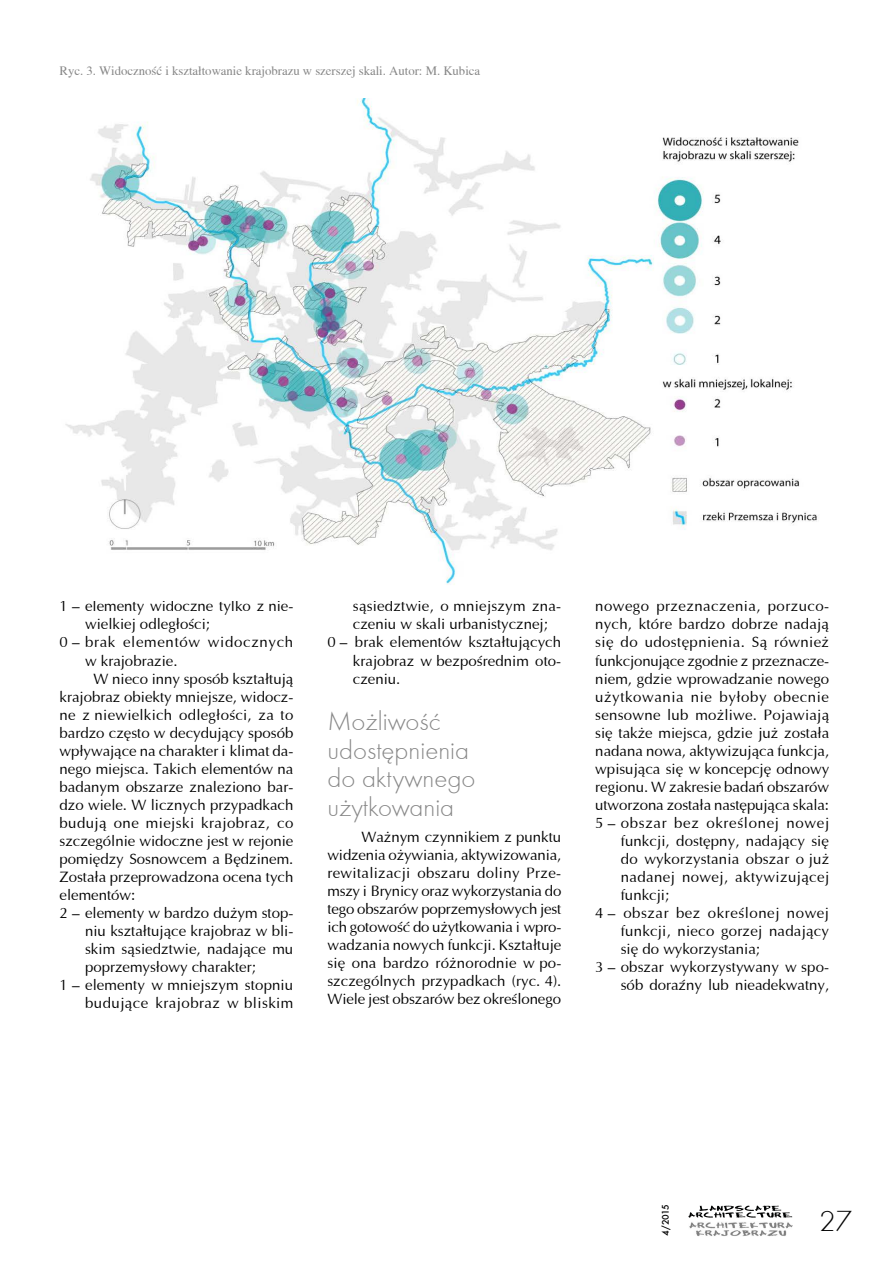
<style>
.page{position:relative;width:893px;height:1263px;background:#fff}
.page>*{position:absolute;margin:0;border:0;box-sizing:border-box;transform-origin:0 0}
.t1{font:30px "Futura TEE Ligh";color:#000}
.t2{font:27px/28.5px "Futura TEE Ligh";color:#878787}
.t3{font:15px/18px "Ottawa";color:#000;text-align:justify}
.t4{font:15px "Ottawa";letter-spacing:.03em;color:#000}
.t5{font:15px "Ottawa";letter-spacing:.025em;color:#000}
.t6{font:15px "Ottawa";letter-spacing:.045em;color:#000}
.t7{font:15px "Ottawa";letter-spacing:.02em;color:#000}
.t8{font:15px "Ottawa";letter-spacing:.04em;color:#000}
.t9{font:15px "Ottawa";letter-spacing:.035em;color:#000}
.t10{font:12.75px "Toronto";color:#878787}
.t11{font:500 10.05px "Futura TEE";color:#000}
</style>
<div class="page">
<img style="left:689px;top:1222px;width:103px;height:15px">
<svg style="left:688px;top:1205px;width:104px;height:13px"></svg>
<img style="left:65px;top:98px;width:752px;height:487px">
<p class="t10" style="left:60px;top:63px;width:422px">Ryc. 3. Widoczność i kształtowanie krajobrazu w szerszej skali. Autor: M. Kubica</p>
<p class="t3" style="left:60px;top:597px;width:235px">1 – elementy widoczne tylko z nie-</p>
<p class="t3" style="left:85px;top:615px;width:126px">wielkiej odległości;</p>
<p class="t6" style="left:60px;top:633px;width:235px">0 – brak elementów widocznych</p>
<p class="t3" style="left:85px;top:651px;width:94px">w krajobrazie.</p>
<p class="t3" style="left:94px;top:669px;width:201px">W nieco inny sposób kształtują</p>
<p class="t3" style="left:60px;top:687px;width:235px">krajobraz obiekty mniejsze, widocz-</p>
<p class="t7" style="left:60px;top:705px;width:235px">ne z niewielkich odległości, za to</p>
<p class="t3" style="left:60px;top:723px;width:235px">bardzo często w decydujący sposób</p>
<p class="t3" style="left:60px;top:741px;width:235px">wpływające na charakter i klimat da-</p>
<p class="t3" style="left:60px;top:759px;width:235px">nego miejsca. Takich elementów na</p>
<p class="t3" style="left:60px;top:777px;width:235px">badanym obszarze znaleziono bar-</p>
<p class="t3" style="left:60px;top:795px;width:235px">dzo wiele. W licznych przypadkach</p>
<p class="t4" style="left:60px;top:813px;width:235px">budują one miejski krajobraz, co</p>
<p class="t3" style="left:60px;top:831px;width:235px">szczególnie widoczne jest w rejonie</p>
<p class="t3" style="left:60px;top:849px;width:235px">pomiędzy Sosnowcem a Będzinem.</p>
<p class="t3" style="left:60px;top:867px;width:235px">Została przeprowadzona ocena tych</p>
<p class="t3" style="left:60px;top:885px;width:77px">elementów:</p>
<p class="t3" style="left:60px;top:903px;width:235px">2 – elementy w bardzo dużym stop-</p>
<p class="t3" style="left:85px;top:921px;width:210px">niu kształtujące krajobraz w bli-</p>
<p class="t3" style="left:85px;top:939px;width:210px">skim sąsiedztwie, nadające mu</p>
<p class="t3" style="left:85px;top:957px;width:172px">poprzemysłowy charakter;</p>
<p class="t3" style="left:60px;top:975px;width:235px">1 – elementy w mniejszym stopniu</p>
<p class="t4" style="left:85px;top:993px;width:210px">budujące krajobraz w bliskim</p>
<p class="t3" style="left:353px;top:597px;width:210px">sąsiedztwie, o mniejszym zna-</p>
<p class="t3" style="left:353px;top:615px;width:196px">czeniu w skali urbanistycznej;</p>
<p class="t3" style="left:327px;top:633px;width:235px">0 – brak elementów kształtujących</p>
<p class="t3" style="left:353px;top:651px;width:210px">krajobraz w bezpośrednim oto-</p>
<p class="t3" style="left:353px;top:669px;width:49px">czeniu.</p>
<h2 class="t2" style="left:327px;top:707px;width:150px">Możliwość udostępnienia do aktywnego użytkowania</h2>
<p class="t3" style="left:327px;top:828px;width:236px;text-indent:34px">Ważnym czynnikiem z punktu widzenia ożywiania, aktywizowania, rewitalizacji obszaru doliny Prze&shy;mszy i Brynicy oraz wykorzystania do tego obszarów poprzemysłowych jest ich gotowość do użytkowania i wpro&shy;wadzania nowych funkcji. Kształtuje się ona bardzo różnorodnie w po&shy;szczególnych przypadkach (ryc. 4).<br>Wiele jest obszarów bez określonego</p>
<p class="t4" style="left:595px;top:597px;width:235px">nowego przeznaczenia, porzuco-</p>
<p class="t3" style="left:595px;top:615px;width:235px">nych, które bardzo dobrze nadają</p>
<p class="t5" style="left:595px;top:633px;width:235px">się do udostępnienia. Są również</p>
<p class="t3" style="left:595px;top:651px;width:235px">funkcjonujące zgodnie z przeznacze-</p>
<p class="t3" style="left:595px;top:669px;width:235px">niem, gdzie wprowadzanie nowego</p>
<p class="t8" style="left:595px;top:687px;width:235px">użytkowania nie byłoby obecnie</p>
<p class="t3" style="left:595px;top:705px;width:235px">sensowne lub możliwe. Pojawiają</p>
<p class="t3" style="left:595px;top:723px;width:235px">się także miejsca, gdzie już została</p>
<p class="t3" style="left:595px;top:741px;width:235px">nadana nowa, aktywizująca funkcja,</p>
<p class="t3" style="left:595px;top:759px;width:235px">wpisująca się w koncepcję odnowy</p>
<p class="t3" style="left:595px;top:777px;width:235px">regionu. W zakresie badań obszarów</p>
<p class="t3" style="left:595px;top:795px;width:235px">utworzona została następująca skala:</p>
<p class="t6" style="left:595px;top:813px;width:235px">5 – obszar bez określonej nowej</p>
<p class="t3" style="left:621px;top:831px;width:210px">funkcji, dostępny, nadający się</p>
<p class="t3" style="left:621px;top:849px;width:210px">do wykorzystania obszar o już</p>
<p class="t5" style="left:621px;top:867px;width:210px">nadanej nowej, aktywizującej</p>
<p class="t3" style="left:621px;top:885px;width:50px">funkcji;</p>
<p class="t9" style="left:595px;top:903px;width:235px">4 – obszar bez określonej nowej</p>
<p class="t3" style="left:621px;top:921px;width:210px">funkcji, nieco gorzej nadający</p>
<p class="t3" style="left:621px;top:939px;width:141px">się do wykorzystania;</p>
<p class="t3" style="left:595px;top:957px;width:235px">3 – obszar wykorzystywany w spo-</p>
<p class="t3" style="left:621px;top:975px;width:210px">sób doraźny lub nieadekwatny,</p>
<p class="t11" style="left:659px;top:1236px;width:33px;rotate:-90deg">4/2015</p>
<h1 class="t1" style="left:819px;top:1204px;width:34px">27</h1>
</div>
